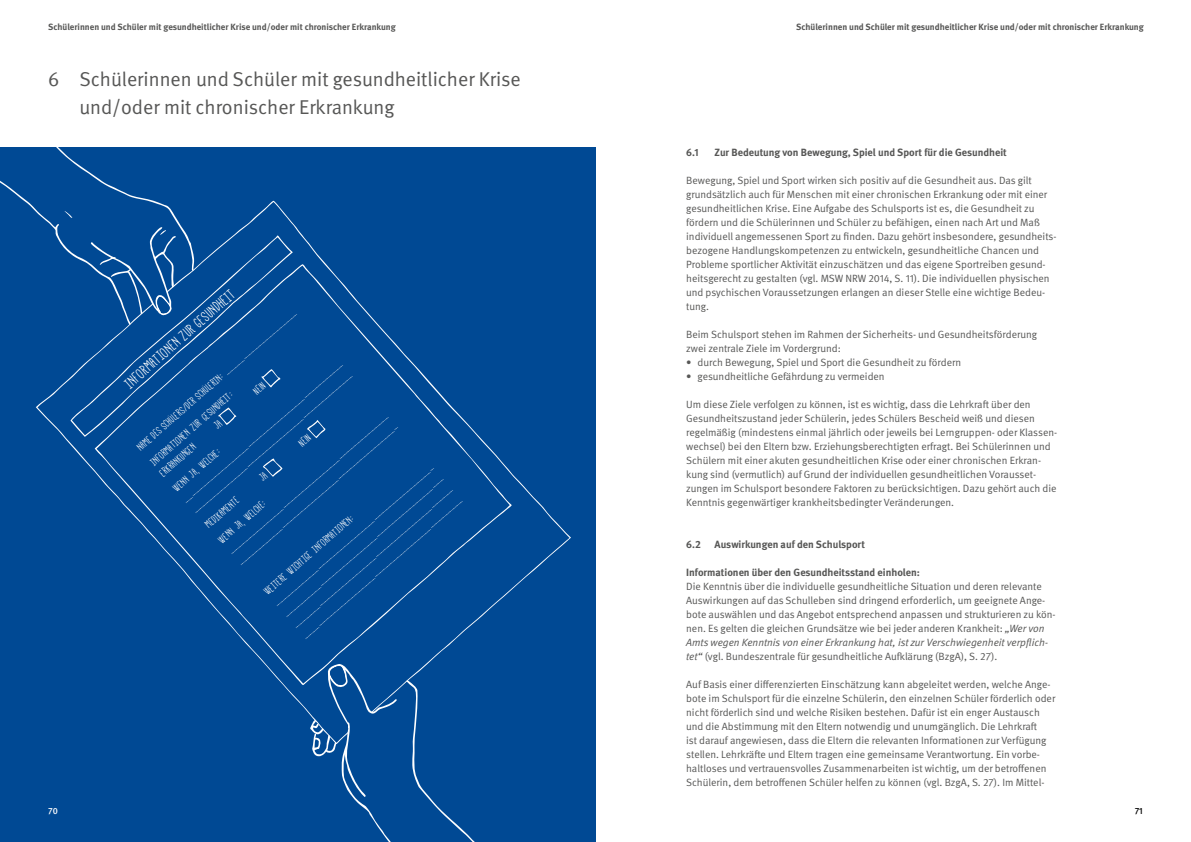
<style>
.page{position:relative;width:1191px;height:842px;background:#fff}
.page>*{position:absolute;margin:0;border:0;box-sizing:border-box;transform-origin:0 0}
.t1{font:20px/28px "DGUV Meta";color:#575756}
.t2{font:16.9px "Mathlete Bulky";color:#fff}
.t3{font:12px/14.2px "Mathlete Bulky";color:#fff}
.t4{font:10.5px/14px "DGUV Meta";color:#575756}
.t5{font:700 10.5px "DGUV Meta";color:#575756}
.t6{font:700 9px "DGUV Meta";color:#575756}
.t7{font:500 9px "DGUV Meta";color:#000}
.t8{font:500 9px "DGUV Meta";color:#fff}
.s1{font-style:italic}
</style>
<div class="page">
<div style="left:0;top:147px;width:595px;height:695px;background:#004994"></div>
<svg style="left:70px;top:235px;width:223px;height:202px"></svg>
<svg style="left:95px;top:264px;width:417px;height:421px"></svg>
<svg style="left:261px;top:369px;width:20px;height:18px"></svg>
<svg style="left:307px;top:420px;width:18px;height:18px"></svg>
<svg style="left:310px;top:664px;width:202px;height:178px"></svg>
<svg style="left:0;top:147px;width:194px;height:178px"></svg>
<svg style="left:213px;top:407px;width:24px;height:22px"></svg>
<svg style="left:258px;top:458px;width:24px;height:23px"></svg>
<p class="t6" style="left:48px;top:22px;width:349px">Schülerinnen und Schüler mit gesundheitlicher Krise und/oder mit chronischer Erkrankung</p>
<p class="t6" style="left:796px;top:22px;width:349px">Schülerinnen und Schüler mit gesundheitlicher Krise und/oder mit chronischer Erkrankung</p>
<h1 class="t1" style="left:79px;top:66px;width:443px;text-indent:-31px">6 Schülerinnen und Schüler mit gesundheitlicher Krise und/oder mit chronischer Erkrankung</h1>
<h2 class="t2" style="left:122px;top:378px;width:142px;rotate:-41deg">INFORMATIONEN ZUR GESUNDHEIT</h2>
<p class="t3" style="left:132px;top:440px;width:209px;line-height:20.2px;rotate:-41deg">NAME DES SCHÜLERS/DER SCHÜLERIN: ……………………………………………………<br>INFORMATIONEN ZUR GESUNDHEIT:</p>
<p class="t3" style="left:170px;top:483px;width:210px;rotate:-41deg">WENN JA, WELCHE: ……………………………………………………………………………………………………………………… ………………………………………………………………………………………………………………………</p>
<p class="t3" style="left:250px;top:387px;width:14px;rotate:-41deg">nein</p>
<p class="t3" style="left:215px;top:535px;width:210px;rotate:-41deg">WENN JA, WELCHE: ……………………………………………………………………………………………………………………… ………………………………………………………………………………………………………………………</p>
<p class="t3" style="left:296px;top:438px;width:14px;rotate:-41deg">nein</p>
<p class="t3" style="left:157px;top:468px;width:45px;rotate:-41deg">ERKRANKUNGEN</p>
<p class="t3" style="left:261px;top:587px;width:210px;rotate:-41deg">WEITERE WICHTIGE INFORMATIONEN: ……………………………………………………………………………………………………………………… ……………………………………………………………………………………………………………………… ……………………………………………………………………………………………………………………… ………………………………………………………………………………………………………………………</p>
<p class="t3" style="left:202px;top:520px;width:42px;rotate:-41deg">MEDIKAMENTE</p>
<p class="t8" style="left:48px;top:806px;width:11px">70</p>
<p class="t5" style="left:686px;top:146px;width:14px">6.1</p>
<p class="t5" style="left:714px;top:146px;width:294px">Zur Bedeutung von Bewegung, Spiel und Sport für die Gesundheit</p>
<p class="t4" style="left:686px;top:174px;width:372px">Bewegung, Spiel und Sport wirken sich positiv auf die Gesundheit aus. Das gilt grundsätzlich auch für Menschen mit einer chronischen Erkrankung oder mit einer gesundheitlichen Krise. Eine Aufgabe des Schulsports ist es, die Gesundheit zu fördern und die Schülerinnen und Schüler zu befähigen, einen nach Art und Maß individuell angemessenen Sport zu finden. Dazu gehört insbesondere, gesundheits&shy;bezogene Handlungskompetenzen zu entwickeln, gesundheitliche Chancen und Probleme sportlicher Aktivität einzuschätzen und das eigene Sportreiben gesund&shy;heitsgerecht zu gestalten (vgl. MSW NRW 2014, S. 11). Die individuellen physischen und psychischen Voraussetzungen erlangen an dieser Stelle eine wichtige Bedeu&shy;tung.</p>
<p class="t4" style="left:686px;top:328px;width:352px">Beim Schulsport stehen im Rahmen der Sicherheits- und Gesundheitsförderung zwei zentrale Ziele im Vordergrund:</p>
<p class="t4" style="left:686px;top:356px;width:276px">• durch Bewegung, Spiel und Sport die Gesundheit zu fördern</p>
<p class="t4" style="left:686px;top:370px;width:200px">• gesundheitliche Gefährdung zu vermeiden</p>
<p class="t4" style="left:686px;top:398px;width:372px">Um diese Ziele verfolgen zu können, ist es wichtig, dass die Lehrkraft über den Gesundheitszustand jeder Schülerin, jedes Schülers Bescheid weiß und diesen regelmäßig (mindestens einmal jährlich oder jeweils bei Lerngruppen- oder Klassen&shy;wechsel) bei den Eltern bzw. Erziehungsberechtigten erfragt. Bei Schülerinnen und Schülern mit einer akuten gesundheitlichen Krise oder einer chronischen Erkran&shy;kung sind (vermutlich) auf Grund der individuellen gesundheitlichen Vorausset&shy;zungen im Schulsport besondere Faktoren zu berücksichtigen. Dazu gehört auch die Kenntnis gegenwärtiger krankheitsbedingter Veränderungen.</p>
<p class="t5" style="left:686px;top:538px;width:16px">6.2</p>
<p class="t5" style="left:714px;top:538px;width:152px">Auswirkungen auf den Schulsport</p>
<p class="t5" style="left:686px;top:566px;width:235px">Informationen über den Gesundheitsstand einholen:</p>
<p class="t4" style="left:686px;top:580px;width:371px">Die Kenntnis über die individuelle gesundheitliche Situation und deren relevante Auswirkungen auf das Schulleben sind dringend erforderlich, um geeignete Ange&shy;bote auswählen und das Angebot entsprechend anpassen und strukturieren zu kön&shy;nen. Es gelten die gleichen Grundsätze wie bei jeder anderen Krankheit: <span class="s1">„Wer von Amts wegen Kenntnis von einer Erkrankung hat, ist zur Verschwiegenheit verpflich&shy;tet“</span> (vgl. Bundeszentrale für gesundheitliche Aufklärung (BzgA), S. 27).</p>
<p class="t4" style="left:686px;top:678px;width:370px">Auf Basis einer differenzierten Einschätzung kann abgeleitet werden, welche Ange&shy;bote im Schulsport für die einzelne Schülerin, den einzelnen Schüler förderlich oder nicht förderlich sind und welche Risiken bestehen. Dafür ist ein enger Austausch und die Abstimmung mit den Eltern notwendig und unumgänglich. Die Lehrkraft<br>ist darauf angewiesen, dass die Eltern die relevanten Informationen zur Verfügung stellen. Lehrkräfte und Eltern tragen eine gemeinsame Verantwortung. Ein vorbe&shy;haltloses und vertrauensvolles Zusammenarbeiten ist wichtig, um der betroffenen Schülerin, dem betroffenen Schüler helfen zu können (vgl. BzgA, S. 27). Im Mittel-</p>
<p class="t7" style="left:1134px;top:806px;width:10px">71</p>
</div>
